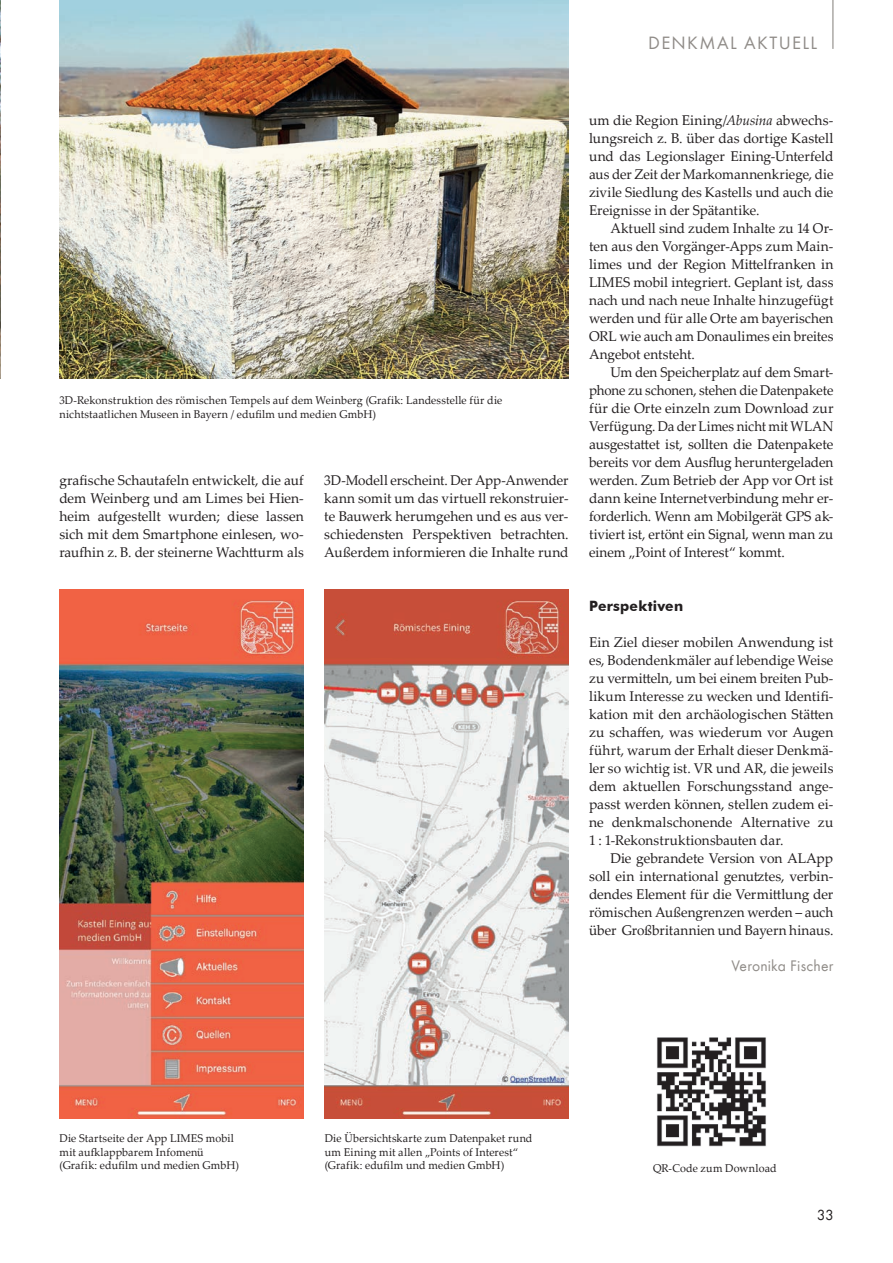
<style>
.page{position:relative;width:893px;height:1263px;background:#fff}
.page>*{position:absolute;margin:0;border:0;box-sizing:border-box;transform-origin:0 0}
.t1{font:16.5px "Futura ND Book";letter-spacing:.085em;color:#908c88}
.t2{font:700 14.25px "Futura BT";letter-spacing:.015em;color:#231f20}
.t3{font:14.1px/18px "Palatino Linotype";color:#231f20;text-align:justify}
.t4{font:14.1px/18px "Palatino Linotype";color:#231f20;text-align:justify;scale:.96 1}
.t5{font:14.1px "Futura ND Book";letter-spacing:.015em;color:#908c88}
.t6{font:13.5px "Futura ND Book";color:#231f20}
.t7{font:11.25px/13.5px "Palatino Linotype";letter-spacing:.01em;color:#231f20;scale:.96 1}
.s1{font-style:italic}
</style>
<div class="page">
<hr style="left:832px;top:0;width:1px;height:49px;background:#908c88">
<img style="left:657px;top:1037px;width:109px;height:110px">
<img style="left:0;top:0;width:1px;height:378px">
<img style="left:324px;top:589px;width:245px;height:530px">
<img style="left:60px;top:590px;width:244px;height:529px">
<img style="left:60px;top:0;width:508px;height:379px">
<p class="t1" style="left:648px;top:32px;width:170px">den kmal aktuell</p>
<p class="t7" style="left:60px;top:393px;width:463px">3D-Rekonstruktion des römischen Tempels auf dem Weinberg (Grafik: Landesstelle für die nichtstaatlichen Museen in Bayern / edufilm und medien GmbH)</p>
<p class="t3" style="left:59px;top:471px;width:246px">grafische Schautafeln entwickelt, die auf dem Weinberg und am Limes bei Hien&shy;heim aufgestellt wurden; diese lassen sich mit dem Smartphone einlesen, wo&shy;raufhin z. B. der steinerne Wachtturm als</p>
<p class="t4" style="left:324px;top:471px;width:256px">3D-Modell erscheint. Der App-Anwender kann somit um das virtuell rekonstruier&shy;te Bauwerk herumgehen und es aus ver&shy;schiedensten Perspektiven betrachten.<br>Außerdem informieren die Inhalte rund</p>
<p class="t3" style="left:589px;top:111px;width:246px">um die Region Eining/<span class="s1">Abusina</span> abwechs&shy;lungsreich z. B. über das dortige Kastell und das Legionslager Eining-Unterfeld aus der Zeit der Markomannenkriege, die zivile Siedlung des Kastells und auch die Ereignisse in der Spätantike.</p>
<p class="t4" style="left:589px;top:219px;width:256px;text-indent:21px">Aktuell sind zudem Inhalte zu 14 Or&shy;ten aus den Vorgänger-Apps zum Main&shy;limes und der Region Mittelfranken in LIMES mobil integriert. Geplant ist, dass nach und nach neue Inhalte hinzugefügt werden und für alle Orte am bayerischen ORL wie auch am Donaulimes ein breites Angebot entsteht.</p>
<p class="t4" style="left:589px;top:363px;width:256px;text-indent:21px">Um den Speicherplatz auf dem Smart&shy;phone zu schonen, stehen die Datenpakete für die Orte einzeln zum Download zur Verfügung. Da der Limes nicht mit WLAN ausgestattet ist, sollten die Datenpakete bereits vor dem Ausflug heruntergeladen werden. Zum Betrieb der App vor Ort ist dann keine Internetverbindung mehr er&shy;forderlich. Wenn am Mobilgerät GPS ak&shy;tiviert ist, ertönt ein Signal, wenn man zu einem „Point of Interest“ kommt.</p>
<p class="t2" style="left:589px;top:598px;width:96px">Perspektiven</p>
<p class="t3" style="left:589px;top:633px;width:246px">Ein Ziel dieser mobilen Anwendung ist es, Bodendenkmäler auf lebendige Weise zu vermitteln, um bei einem breiten Pub&shy;likum Interesse zu wecken und Identifi&shy;kation mit den archäologischen Stätten zu schaffen, was wiederum vor Augen führt, warum der Erhalt dieser Denkmä&shy;ler so wichtig ist. VR und AR, die jeweils dem aktuellen Forschungsstand ange&shy;passt werden können, stellen zudem ei&shy;ne denkmalschonende Alternative zu 1 : 1-Rekonstruktionsbauten dar.</p>
<p class="t3" style="left:589px;top:849px;width:246px;text-indent:21px">Die gebrandete Version von ALApp soll ein international genutztes, verbin&shy;dendes Element für die Vermittlung der römischen Außengrenzen werden – auch über Großbritannien und Bayern hinaus.</p>
<p class="t5" style="left:731px;top:957px;width:104px">Veronika Fischer</p>
<p class="t7" style="left:60px;top:1131px;width:188px">Die Startseite der App LIMES mobil mit aufklappbarem Infomenü (Grafik: edufilm und medien GmbH)</p>
<p class="t7" style="left:325px;top:1131px;width:218px">Die Übersichtskarte zum Datenpaket rund um Eining mit allen „Points of Interest“ (Grafik: edufilm und medien GmbH)</p>
<p class="t7" style="left:653px;top:1160px;width:130px">QR-Code zum Download</p>
<p class="t6" style="left:817px;top:1207px;width:18px">33</p>
</div>
